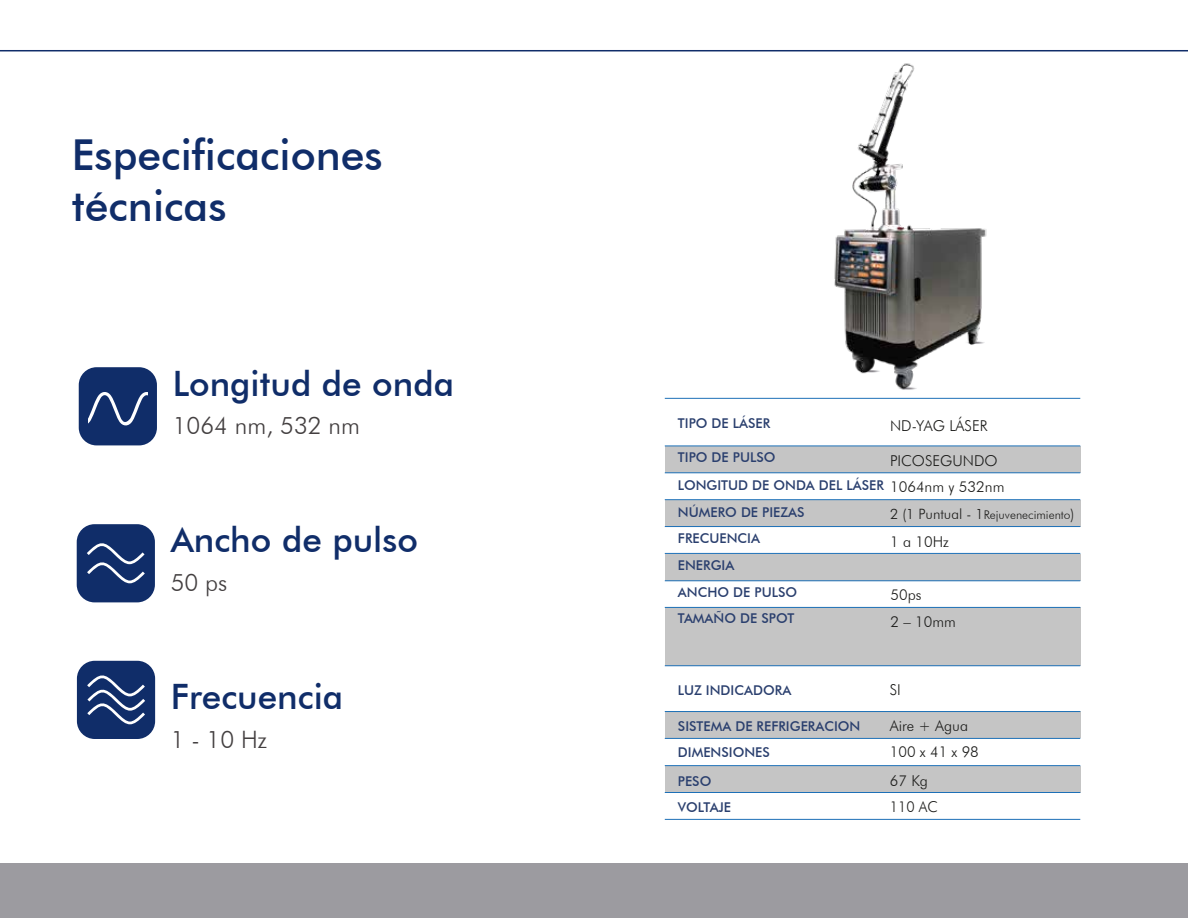
<style>
.page{position:relative;width:1188px;height:918px;background:#fff}
.page>*{position:absolute;margin:0;border:0;box-sizing:border-box;transform-origin:0 0}
.t1{font:500 42.6px/51.2px "Futura BT";color:#102d69}
.t2{font:500 34.95px "Futura BT";color:#102d69}
.t3{font:300 24px "Futura BT";color:#433f40}
.t4{font:300 15px/26.7px "Futura BT";color:#1d1d1b}
.t5{font:500 13.5px/26.5px "Futura BT";color:#2a3f6e}
.t6{font:300 12px "Futura BT";color:#1d1d1b}
.s1{font-size:14.25px}
</style>
<div class="page">
<div style="left:0;top:864px;width:1188px;height:54px;background:#9c9ba0"></div>
<hr style="left:0;top:50px;width:1188px;height:1px;background:#102d69">
<img style="left:834px;top:63px;width:153px;height:327px">
<svg style="left:983px;top:283px;width:4px;height:10px"></svg>
<div style="left:77px;top:661px;width:78px;height:78px;background:#102d69;border-radius:18px"></div>
<svg style="left:87px;top:675px;width:58px;height:49px"></svg>
<div style="left:79px;top:367px;width:78px;height:78px;background:#102d69;border-radius:18px"></div>
<div style="left:77px;top:524px;width:78px;height:78px;background:#102d69;border-radius:18px"></div>
<svg style="left:87px;top:543px;width:58px;height:40px"></svg>
<svg style="left:89px;top:392px;width:58px;height:34px"></svg>
<div style="left:665px;top:446px;width:415px;height:27px;background:#c5c5c5"></div>
<div style="left:665px;top:500px;width:415px;height:27px;background:#c5c5c5"></div>
<div style="left:665px;top:554px;width:415px;height:27px;background:#c5c5c5"></div>
<div style="left:665px;top:712px;width:415px;height:26px;background:#c5c5c5"></div>
<div style="left:665px;top:766px;width:415px;height:27px;background:#c5c5c5"></div>
<div style="left:665px;top:608px;width:415px;height:58px;background:#c5c5c5"></div>
<hr style="left:665px;top:398px;width:415px;height:1px;background:#1d70b7">
<hr style="left:665px;top:446px;width:415px;height:1px;background:#1d70b7">
<hr style="left:665px;top:472px;width:415px;height:1px;background:#1d70b7">
<hr style="left:665px;top:499px;width:415px;height:1px;background:#1d70b7">
<hr style="left:665px;top:526px;width:415px;height:1px;background:#1d70b7">
<hr style="left:665px;top:580px;width:415px;height:1px;background:#1d70b7">
<hr style="left:665px;top:711px;width:415px;height:1px;background:#1d70b7">
<hr style="left:665px;top:738px;width:415px;height:1px;background:#1d70b7">
<hr style="left:665px;top:765px;width:415px;height:1px;background:#1d70b7">
<hr style="left:665px;top:819px;width:415px;height:1px;background:#1d70b7">
<hr style="left:665px;top:792px;width:415px;height:1px;background:#1d70b7">
<hr style="left:665px;top:665px;width:415px;height:1px;background:#1d70b7">
<hr style="left:665px;top:553px;width:415px;height:1px;background:#1d70b7">
<hr style="left:665px;top:607px;width:415px;height:1px;background:#1d70b7">
<h1 class="t1" style="left:72px;top:129px;width:312px">Especificaciones técnicas</h1>
<h2 class="t2" style="left:173px;top:362px;width:283px">Longitud de onda</h2>
<h3 class="t3" style="left:173px;top:411px;width:189px">1064 nm, 532 nm</h3>
<h2 class="t2" style="left:171px;top:519px;width:249px">Ancho de pulso</h2>
<h3 class="t3" style="left:171px;top:568px;width:58px">50 ps</h3>
<h2 class="t2" style="left:171px;top:676px;width:174px">Frecuencia</h2>
<h3 class="t3" style="left:171px;top:725px;width:98px">1 - 10 Hz</h3>
<p class="t5" style="left:678px;top:410px;width:94px">TIPO DE LÁSER</p>
<p class="t5" style="left:678px;top:443px;width:207px;line-height:28.5px">TIPO DE PULSO<br>LONGITUD DE ONDA DEL LÁSER</p>
<p class="t5" style="left:678px;top:499px;width:128px">NÚMERO DE PIEZAS<br>FRECUENCIA<br>ENERGIA<br>ANCHO DE PULSO<br>TAMAÑO DE SPOT</p>
<p class="t4" style="left:890px;top:412px;width:99px">ND-YAG LÁSER</p>
<p class="t4" style="left:890px;top:447px;width:109px">PICOSEGUNDO</p>
<p class="t4" style="left:890px;top:473px;width:116px">1064nm y 532nm</p>
<p class="t6" style="left:890px;top:508px;width:186px"><span class="s1">2 (1 Puntual - 1</span>Rejuvenecimiento<span class="s1">)</span></p>
<p class="t4" style="left:890px;top:528px;width:60px">1 a 10Hz</p>
<p class="t4" style="left:891px;top:582px;width:67px">50ps<br>2 – 10mm</p>
<p class="t5" style="left:678px;top:677px;width:115px">LUZ INDICADORA</p>
<p class="t5" style="left:678px;top:713px;width:184px">SISTEMA DE REFRIGERACION<br>DIMENSIONES</p>
<p class="t5" style="left:678px;top:768px;width:55px;line-height:26px">PESO<br>VOLTAJE</p>
<p class="t4" style="left:890px;top:677px;width:13px">SI</p>
<p class="t4" style="left:890px;top:712px;width:90px;line-height:26.2px">Aire + Agua<br>100 x 41 x 98</p>
<p class="t4" style="left:890px;top:767px;width:49px;line-height:26px">67 Kg<br>110 AC</p>
</div>
